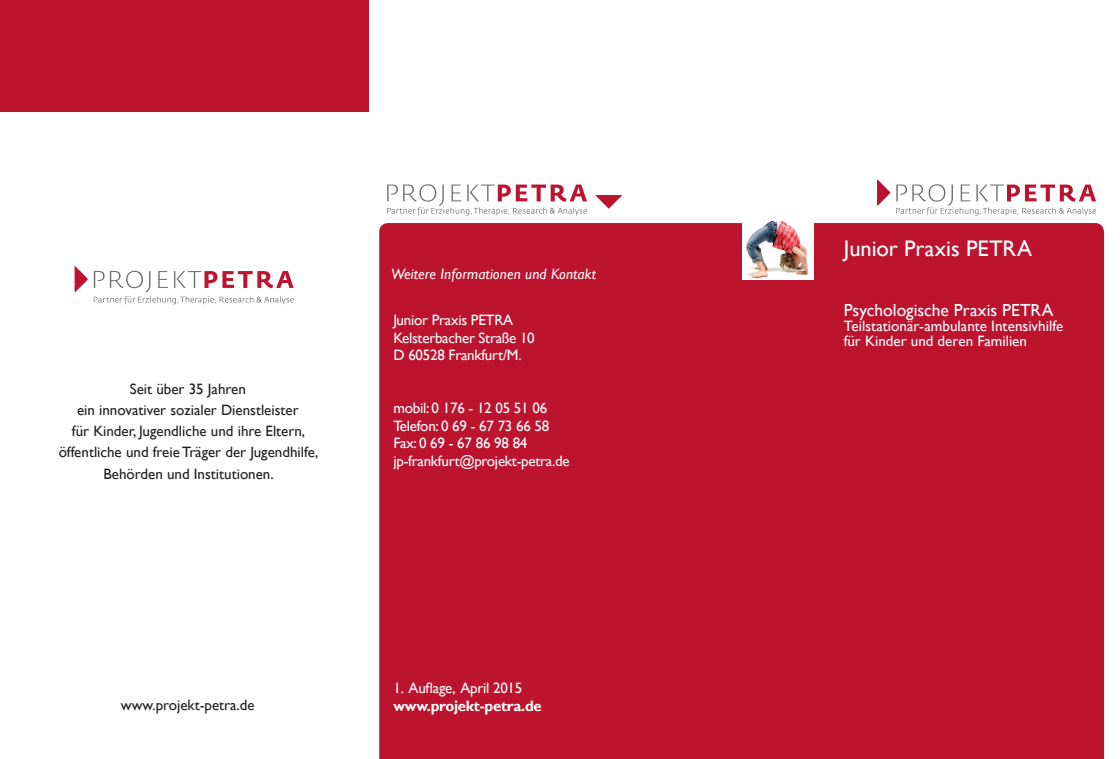
<style>
.page{position:relative;width:1120px;height:759px;background:#fff}
.page>*{position:absolute;margin:0;border:0;box-sizing:border-box;transform-origin:0 0}
.t1{font:22.5px "Gill Sans";color:#fff}
.t2{font:17.5px "Gill Sans";color:#fff}
.t3{font:15px/15px "Gill Sans";letter-spacing:-.015em;color:#fff}
.t4{font:15px "Gill Sans";color:#231f20}
.t5{font:italic 15px "Gill Sans";letter-spacing:.01em;color:#fff}
.t6{font:700 15px "Gill Sans";letter-spacing:-.015em;color:#fff}
</style>
<div class="page">
<div style="left:379px;top:223px;width:363px;height:535px;background:#bc142f"></div>
<svg style="left:595px;top:195px;width:27px;height:14px"></svg>
<svg style="left:387px;top:184px;width:200px;height:31px"></svg>
<div style="left:0;top:0;width:369px;height:111px;background:#bc142f"></div>
<div style="left:742px;top:223px;width:362px;height:535px;background:#bc142f"></div>
<svg style="left:877px;top:179px;width:13px;height:27px"></svg>
<svg style="left:896px;top:184px;width:200px;height:31px"></svg>
<img style="left:742px;top:221px;width:72px;height:59px">
<svg style="left:75px;top:266px;width:13px;height:27px"></svg>
<svg style="left:94px;top:271px;width:200px;height:33px"></svg>
<p class="t4" style="left:130px;top:380px;width:117px">Seit über 35 Jahren</p>
<p class="t4" style="left:77px;top:401px;width:223px">ein innovativer sozialer Dienstleister</p>
<p class="t4" style="left:72px;top:422px;width:235px">für Kinder, Jugendliche und ihre Eltern,</p>
<p class="t4" style="left:59px;top:443px;width:261px">öffentliche und freie Träger der Jugendhilfe,</p>
<p class="t4" style="left:103px;top:465px;width:172px">Behörden und Institutionen.</p>
<p class="t5" style="left:391px;top:265px;width:206px">Weitere Informationen und Kontakt</p>
<p class="t3" style="left:393px;top:313px;width:121px">Junior Praxis PETRA</p>
<p class="t3" style="left:393px;top:330px;width:143px">Kelsterbacher Straße 10</p>
<p class="t3" style="left:393px;top:348px;width:130px">D 60528 Frankfurt/M.</p>
<p class="t3" style="left:393px;top:400px;width:155px">mobil: 0 176 - 12 05 51 06</p>
<p class="t3" style="left:393px;top:418px;width:157px">Telefon: 0 69 - 67 73 66 58</p>
<p class="t3" style="left:393px;top:435px;width:135px">Fax: 0 69 - 67 86 98 84</p>
<p class="t3" style="left:393px;top:453px;width:178px">jp-frankfurt@projekt-petra.de</p>
<p class="t4" style="left:121px;top:696px;width:135px">www.projekt-petra.de</p>
<p class="t3" style="left:393px;top:680px;width:130px">1. Auflage, April 2015</p>
<p class="t6" style="left:393px;top:696px;width:150px">www.projekt-petra.de</p>
<p class="t1" style="left:843px;top:235px;width:190px">Junior Praxis PETRA</p>
<p class="t2" style="left:843px;top:300px;width:211px">Psychologische Praxis PETRA</p>
<p class="t3" style="left:843px;top:319px;width:221px">Teilstationär-ambulante Intensivhilfe für Kinder und deren Familien</p>
</div>
